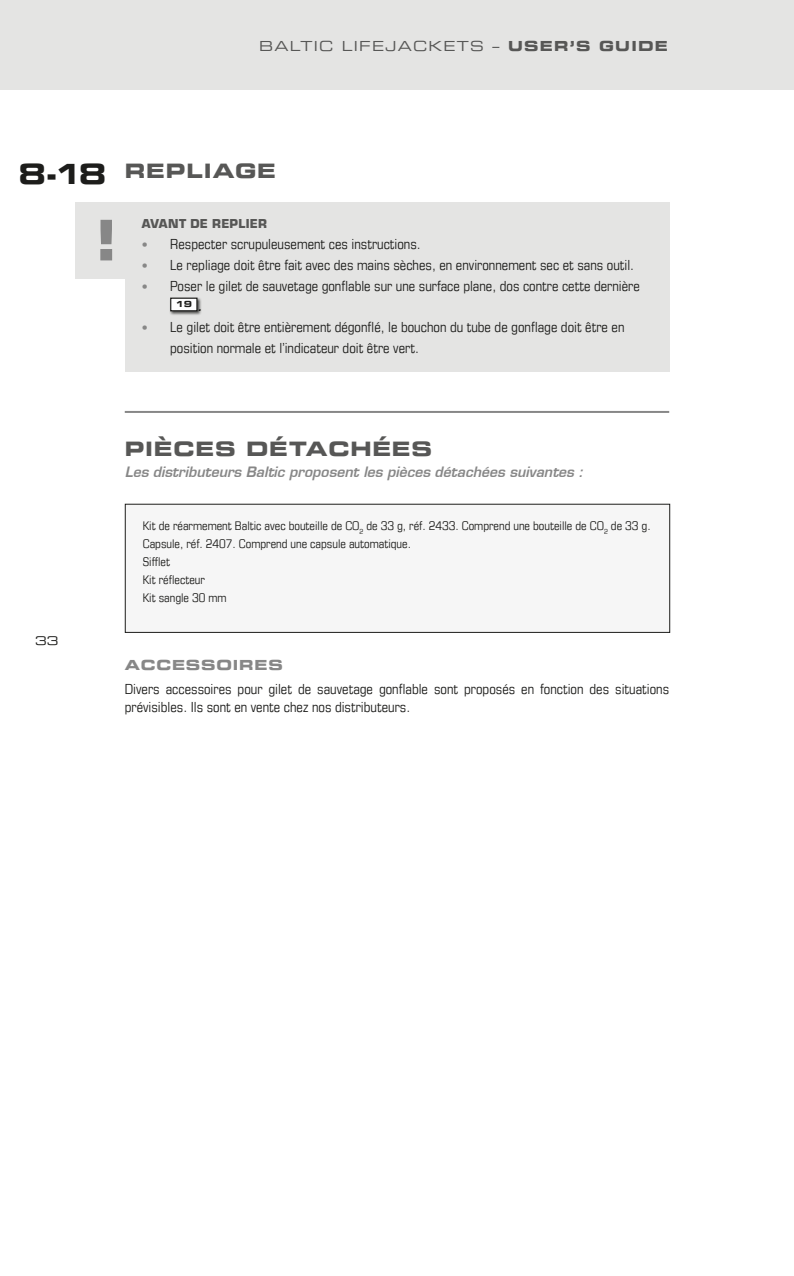
<style>
.page{position:relative;width:794px;height:1276px;background:#fff}
.page>*{position:absolute;margin:0;border:0;box-sizing:border-box;transform-origin:0 0}
.Rubrik_5p_PRO{font:28px "Eurostile LT Bold Extended Two";color:#1d1d1b}
.Rubbe_SuperStor{font:20px "Eurostile LT Bold Extended Two";letter-spacing:.04em;color:#575756}
.Indrag_Bullets{font:condensed 14px/20.8px "Eurostile LT";color:#1d1d1b}
.Brödtext{font:condensed 14px/18px "Eurostile LT";color:#1d1d1b}
.Rubbe_SuperStor-2{font:italic 600 14px "Eurostile LT";color:#878787}
.Ingress{font:14px "Eurostile LT Extended Two";letter-spacing:.09em;color:#575756}
.Rubbe_SuperStor-3{font:14px "Eurostile LT Bold Extended Two";letter-spacing:.055em;color:#878787}
.Indrag_Bullets-2{font:italic 600 14px "Eurostile LT";color:#1d1d1b}
.Brödtext-2{font:condensed 12px "Eurostile LT";color:#1d1d1b}
.Rubbe_Mindre{font:700 12px "Eurostile LT";letter-spacing:.02em;color:#575756}
.t1{font:12px "Eurostile LT Extended Two";color:#1d1d1b}
.t2{font:8.4px "Eurostile LT Bold Extended Two";color:#1d1d1b}
.s1{font-family:"Eurostile LT Bold Extended Two"}
.s2{font-size:12px;color:#878787}
</style>
<div class="page">
<div style="left:0;top:0;width:794px;height:89px;background:#e4e4e3"></div>
<hr style="left:125px;top:411px;width:544px;height:2px;background:#878787">
<div style="left:125px;top:202px;width:544px;height:170px;background:#e4e4e3"></div>
<div style="left:169px;top:297px;width:33px;height:19px;background:#1d1d1b;opacity:.75"></div>
<div style="left:171px;top:298px;width:26px;height:13px;background:#fff"></div>
<div style="left:170px;top:298px;width:27px;height:13px;border:1px solid #1d1d1b"></div>
<div style="left:125px;top:504px;width:544px;height:128px;background:#f6f6f6"></div>
<div style="left:125px;top:504px;width:545px;height:129px;border:1px solid #1d1d1b"></div>
<div style="left:75px;top:202px;width:50px;height:77px;background:#e4e4e3"></div>
<svg style="left:100px;top:220px;width:12px;height:40px"></svg>
<p class="Ingress" style="left:259px;top:37px;width:410px">BALTIC LIFEJACKETS – <span class="s1">USER’S GUIDE</span></p>
<p class="Rubrik_5p_PRO" style="left:18px;top:154px;width:89px">8-18</p>
<p class="Rubbe_SuperStor" style="left:125px;top:157px;width:153px">REPLIAGE</p>
<p class="Rubbe_Mindre" style="left:142px;top:216px;width:127px">AVANT DE REPLIER</p>
<p class="Indrag_Bullets" style="left:142px;top:233px;width:280px"><span class="s2">•</span> Respecter scrupuleusement ces instructions.</p>
<p class="Indrag_Bullets" style="left:142px;top:254px;width:494px"><span class="s2">•</span> Le repliage doit être fait avec des mains sèches, en environnement sec et sans outil.</p>
<p class="Indrag_Bullets" style="left:142px;top:275px;width:500px"><span class="s2">•</span> Poser le gilet de sauvetage gonflable sur une surface plane, dos contre cette dernière</p>
<p class="t2" style="left:175px;top:298px;width:18px">19</p>
<p class="Indrag_Bullets-2" style="left:197px;top:297px;width:6px">.</p>
<p class="Indrag_Bullets" style="left:170px;top:316px;width:456px;text-indent:-28px"><span class="s2">•</span> Le gilet doit être entièrement dégonflé, le bouchon du tube de gonflage doit être en position normale et l’indicateur doit être vert.</p>
<p class="t1" style="left:35px;top:632px;width:25px">33</p>
<p class="Rubbe_SuperStor" style="left:125px;top:435px;width:309px">PIÈCES DÉTACHÉES</p>
<p class="Rubbe_SuperStor-2" style="left:125px;top:463px;width:460px">Les distributeurs Baltic proposent les pièces détachées suivantes :</p>
<p class="Brödtext-2" style="left:143px;top:519px;width:509px">Kit de réarmement Baltic avec bouteille de CO<sub>2</sub> de 33 g, réf. 2433. Comprend une bouteille de CO<sub>2</sub> de 33 g.</p>
<p class="Brödtext-2" style="left:143px;top:537px;width:270px">Capsule, réf. 2407. Comprend une capsule automatique.</p>
<p class="Brödtext-2" style="left:143px;top:555px;width:29px">Sifflet</p>
<p class="Brödtext-2" style="left:143px;top:573px;width:64px">Kit réflecteur</p>
<p class="Brödtext-2" style="left:143px;top:591px;width:85px">Kit sangle 30 mm</p>
<p class="Rubbe_SuperStor-3" style="left:125px;top:655px;width:160px">ACCESSOIRES</p>
<p class="Brödtext" style="left:125px;top:679px;width:546px">Divers accessoires pour gilet de sauvetage gonflable sont proposés en fonction des situations prévisibles. Ils sont en vente chez nos distributeurs.</p>
</div>
